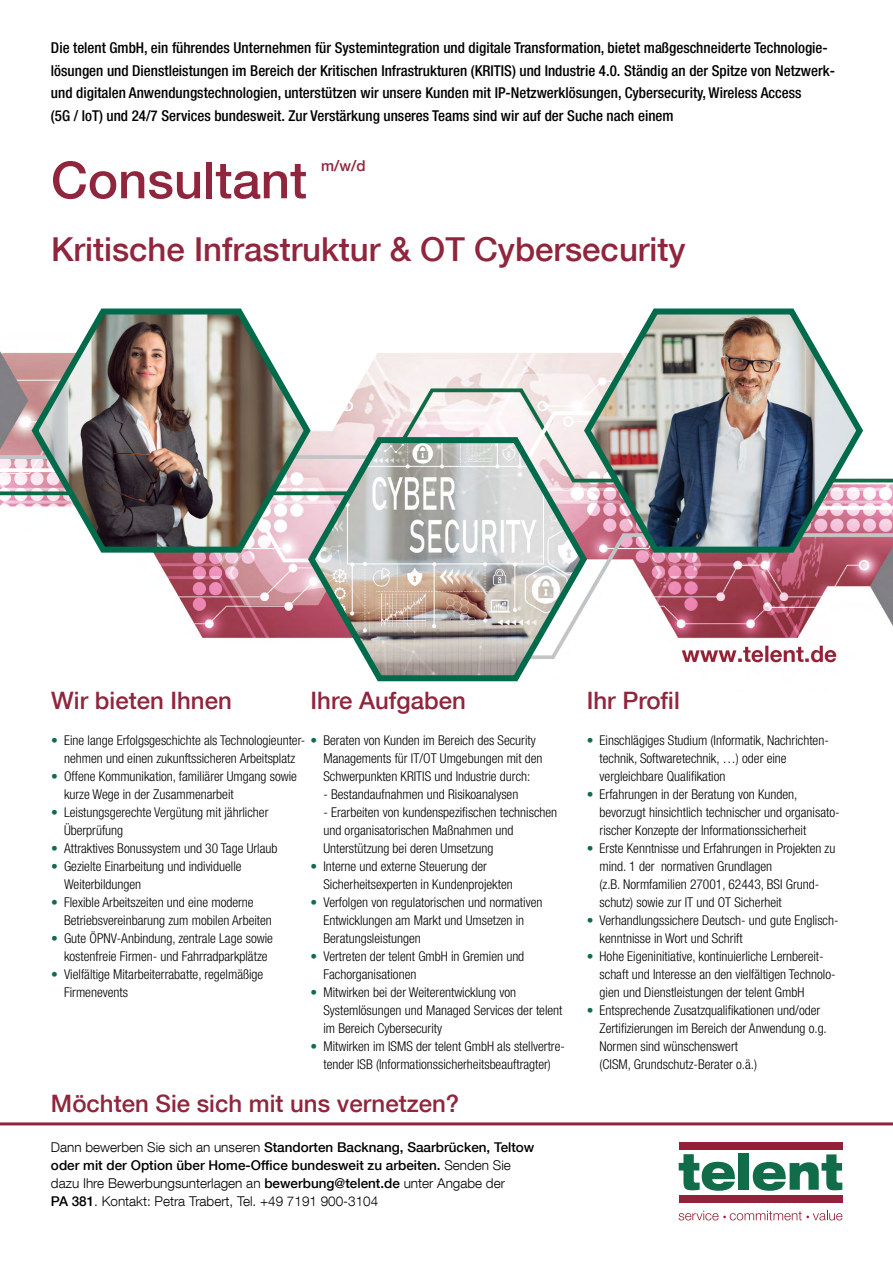
<style>
.page{position:relative;width:893px;height:1263px;background:#fff}
.page>*{position:absolute;margin:0;border:0;box-sizing:border-box;transform-origin:0 0}
.t1{font:500 51px "Helvetica Neue LT Com";color:#90263d}
.t2{font:500 33px "Helvetica Neue LT Com";color:#90263d}
.t3{font:500 24px "Helvetica Neue LT Com";color:#90263d}
.t4{font:500 condensed 15px/22.5px "Helvetica Neue LT Com";color:#000}
.t5{font:500 15px "Helvetica Neue LT Com";color:#90263d}
.t6{font:300 condensed 13.5px/18px "Helvetica Neue LT Com";color:#000}
.t7{font:300 13.5px/18px "Helvetica Neue LT Com";color:#000}
.s1{font-stretch:normal;color:#116c4a}
.s2{font-weight:500}
</style>
<div class="page">
<img style="left:0;top:351px;width:893px;height:312px">
<svg style="left:679px;top:1154px;width:56px;height:37px"></svg>
<div style="left:739px;top:1153px;width:10px;height:37px;background:#116c4a"></div>
<svg style="left:753px;top:1154px;width:89px;height:37px"></svg>
<div style="left:679px;top:1195px;width:163px;height:7px;background:#932139"></div>
<div style="left:679px;top:1143px;width:163px;height:7px;background:#932139"></div>
<svg style="left:679px;top:1211px;width:163px;height:9px"></svg>
<hr style="left:0;top:1122px;width:893px;height:3px;background:#90263d">
<img style="left:581px;top:308px;width:285px;height:248px">
<svg style="left:305px;top:432px;width:285px;height:250px"></svg>
<img style="left:28px;top:308px;width:286px;height:248px">
<p class="t4" style="left:51px;top:37px;width:786px">Die telent GmbH, ein führendes Unternehmen für Systemintegration und digitale Transformation, bietet maßgeschneiderte Technologie&shy;lösungen und Dienstleistungen im Bereich der Kritischen Infrastrukturen (KRITIS) und Industrie 4.0. Ständig an der Spitze von Netzwerk&shy;und digitalen Anwendungstechnologien, unterstützen wir unsere Kunden mit IP-Netzwerklösungen, Cybersecurity, Wireless Access<br>(5G / IoT) und 24/7 Services bundesweit. Zur Verstärkung unseres Teams sind wir auf der Suche nach einem</p>
<h1 class="t1" style="left:51px;top:149px;width:257px">Consultant</h1>
<p class="t5" style="left:321px;top:157px;width:46px">m/w/d</p>
<h2 class="t2" style="left:51px;top:230px;width:636px">Kritische Infrastruktur &amp; OT Cybersecurity</h2>
<h3 class="t3" style="left:51px;top:686px;width:182px">Wir bieten Ihnen</h3>
<h3 class="t3" style="left:311px;top:686px;width:157px">Ihre Aufgaben</h3>
<p class="t6" style="left:323px;top:731px;width:221px;text-indent:-272px"><span class="s1">•</span> Eine lange Erfolgsgeschichte als Technologieunter- <span class="s1">•</span> Beraten von Kunden im Bereich des Security<br>Managements für IT/OT Umgebungen mit den<br>Schwerpunkten KRITIS und Industrie durch:</p>
<p class="t6" style="left:323px;top:785px;width:196px">- Bestandaufnahmen und Risikoanalysen</p>
<p class="t6" style="left:323px;top:803px;width:235px">- Erarbeiten von kundenspezifischen technischen und organisatorischen Maßnahmen und<br>Unterstützung bei deren Umsetzung</p>
<p class="t6" style="left:323px;top:857px;width:191px;text-indent:-13px"><span class="s1">•</span> Interne und externe Steuerung der<br>Sicherheitsexperten in Kundenprojekten</p>
<p class="t6" style="left:323px;top:893px;width:221px;text-indent:-13px"><span class="s1">•</span> Verfolgen von regulatorischen und normativen<br>Entwicklungen am Markt und Umsetzen in<br>Beratungsleistungen</p>
<p class="t6" style="left:323px;top:947px;width:202px;text-indent:-13px"><span class="s1">•</span> Vertreten der telent GmbH in Gremien und<br>Fachorganisationen</p>
<p class="t6" style="left:323px;top:983px;width:241px;text-indent:-13px"><span class="s1">•</span> Mitwirken bei der Weiterentwicklung von<br>Systemlösungen und Managed Services der telent im Bereich Cybersecurity</p>
<p class="t6" style="left:311px;top:1037px;width:256px;text-align:center"><span class="s1">•</span> Mitwirken im ISMS der telent GmbH als stellvertre&shy;tender ISB (Informationssicherheitsbeauftragter)</p>
<p class="t6" style="left:64px;top:749px;width:233px">nehmen und einen zukunftssicheren Arbeitsplatz</p>
<p class="t6" style="left:64px;top:767px;width:234px;text-indent:-13px"><span class="s1">•</span> Offene Kommunikation, familiärer Umgang sowie kurze Wege in der Zusammenarbeit</p>
<p class="t6" style="left:64px;top:803px;width:206px;text-indent:-13px"><span class="s1">•</span> Leistungsgerechte Vergütung mit jährlicher<br>Überprüfung</p>
<p class="t6" style="left:51px;top:839px;width:228px"><span class="s1">•</span> Attraktives Bonussystem und 30 Tage Urlaub</p>
<p class="t6" style="left:64px;top:857px;width:179px;text-indent:-13px"><span class="s1">•</span> Gezielte Einarbeitung und individuelle<br>Weiterbildungen</p>
<p class="t6" style="left:64px;top:893px;width:209px;text-indent:-13px"><span class="s1">•</span> Flexible Arbeitszeiten und eine moderne<br>Betriebsvereinbarung zum mobilen Arbeiten</p>
<p class="t6" style="left:51px;top:929px;width:223px;text-align:center"><span class="s1">•</span> Gute ÖPNV-Anbindung, zentrale Lage sowie kostenfreie Firmen- und Fahrradparkplätze</p>
<p class="t6" style="left:64px;top:965px;width:201px;text-indent:-13px"><span class="s1">•</span> Vielfältige Mitarbeiterrabatte, regelmäßige<br>Firmenevents</p>
<h3 class="t3" style="left:51px;top:1089px;width:410px">Möchten Sie sich mit uns vernetzen?</h3>
<p class="t7" style="left:51px;top:1138px;width:485px">Dann bewerben Sie sich an unseren <span class="s2">Standorten Backnang, Saarbrücken, Teltow oder mit der Option über Home-Office bundesweit zu arbeiten.</span> Senden Sie dazu Ihre Bewerbungsunterlagen an <span class="s2">bewerbung@telent.de</span> unter Angabe der<br><span class="s2">PA 381</span>. Kontakt: Petra Trabert, Tel. +49 7191 900-3104</p>
<h3 class="t3" style="left:587px;top:686px;width:94px">Ihr Profil</h3>
<p class="t6" style="left:600px;top:731px;width:231px;text-indent:-13px"><span class="s1">•</span> Einschlägiges Studium (Informatik, Nachrichten&shy;technik, Softwaretechnik, …) oder eine vergleichbare Qualifikation</p>
<p class="t6" style="left:600px;top:785px;width:242px;text-indent:-13px"><span class="s1">•</span> Erfahrungen in der Beratung von Kunden, bevorzugt hinsichtlich technischer und organisato&shy;rischer Konzepte der Informationssicherheit</p>
<p class="t6" style="left:600px;top:839px;width:237px;text-indent:-13px"><span class="s1">•</span> Erste Kenntnisse und Erfahrungen in Projekten zu mind. 1 der normativen Grundlagen<br>(z.B. Normfamilien 27001, 62443, BSI Grund&shy;schutz) sowie zur IT und OT Sicherheit</p>
<p class="t6" style="left:600px;top:911px;width:241px;text-indent:-13px"><span class="s1">•</span> Verhandlungssichere Deutsch- und gute Englisch&shy;kenntnisse in Wort und Schrift</p>
<p class="t6" style="left:600px;top:947px;width:238px;text-indent:-13px"><span class="s1">•</span> Hohe Eigeninitiative, kontinuierliche Lernbereit&shy;schaft und Interesse an den vielfältigen Technolo&shy;gien und Dienstleistungen der telent GmbH</p>
<p class="t6" style="left:600px;top:1001px;width:229px;text-indent:-13px"><span class="s1">•</span> Entsprechende Zusatzqualifikationen und/oder Zertifizierungen im Bereich der Anwendung o.g.<br>Normen sind wünschenswert<br>(CISM, Grundschutz-Berater o.ä.)</p>
</div>
